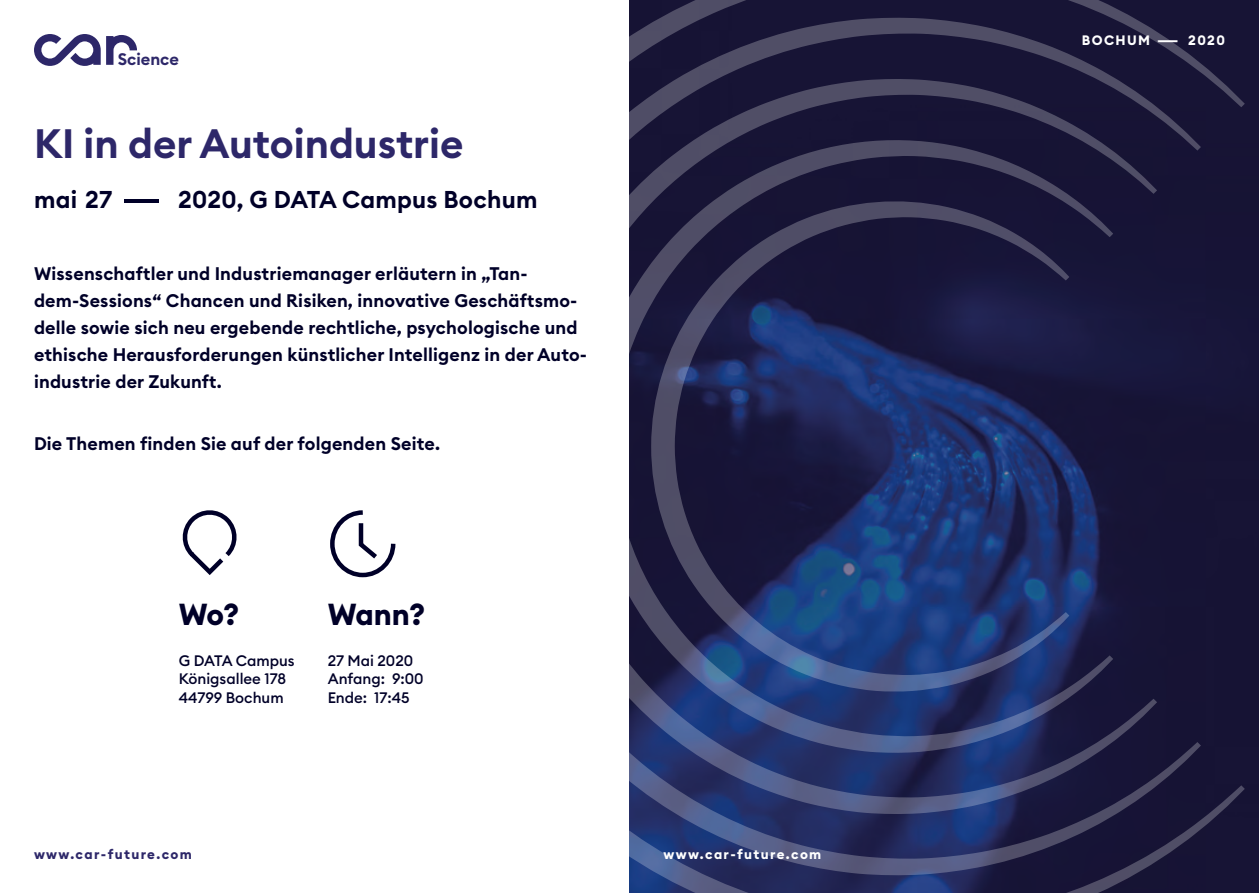
<style>
.page{position:relative;width:1259px;height:893px;background:#fff}
.page>*{position:absolute;margin:0;border:0;box-sizing:border-box;transform-origin:0 0}
.t1{font:600 40.5px "Euclid Circular B";color:#2d2769}
.t2{font:700 30px "Euclid Circular B";letter-spacing:-.02em;color:#000028}
.t3{font:600 24px "Euclid Circular B";letter-spacing:.01em;color:#000028}
.t4{font:600 18px/27px "Euclid Circular B";letter-spacing:.01em;color:#000028}
.t5{font:600 16.5px "Euclid Circular B";color:#2d2769}
.t6{font:500 15px/18.8px "Euclid Circular B";color:#000028}
.t7{font:700 13.5px "Euclid Circular B";letter-spacing:.1em;color:#fff}
.t8{font:700 13.5px "Euclid Circular B";letter-spacing:.1em;color:#2d2769}
.s1{font-weight:700}
</style>
<div class="page">
<div style="left:629px;top:0;width:630px;height:893px;background:#171435"></div>
<svg style="left:629px;top:0;width:615px;height:893px"></svg>
<svg style="left:183px;top:510px;width:54px;height:65px"></svg>
<svg style="left:330px;top:510px;width:66px;height:68px"></svg>
<svg style="left:34px;top:34px;width:103px;height:32px"></svg>
<p class="t5" style="left:118px;top:48px;width:63px">Science</p>
<h1 class="t1" style="left:34px;top:118px;width:431px">KI in der Autoindustrie</h1>
<h3 class="t3" style="left:34px;top:184px;width:505px">mai 27 <span class="s1">–</span> 2020, G DATA Campus Bochum</h3>
<p class="t4" style="left:34px;top:260px;width:554px">Wissenschaftler und Industriemanager erläutern in „Tan&shy;dem-Sessions“ Chancen und Risiken, innovative Geschäftsmo&shy;delle sowie sich neu ergebende rechtliche, psychologische und ethische Herausforderungen künstlicher Intelligenz in der Auto&shy;industrie der Zukunft.</p>
<p class="t4" style="left:34px;top:430px;width:407px">Die Themen finden Sie auf der folgenden Seite.</p>
<h2 class="t2" style="left:179px;top:595px;width:62px">Wo?</h2>
<h2 class="t2" style="left:328px;top:595px;width:99px">Wann?</h2>
<p class="t6" style="left:179px;top:651px;width:117px">G DATA Campus<br>Königsallee 178<br>44799 Bochum</p>
<p class="t6" style="left:328px;top:651px;width:97px">27 Mai 2020<br>Anfang: 9:00<br>Ende: 17:45</p>
<p class="t8" style="left:34px;top:845px;width:159px">www.car-future.com</p>
<p class="t7" style="left:663px;top:845px;width:159px">www.car-future.com</p>
<p class="t7" style="left:1082px;top:31px;width:145px">BOCHUM – 2020</p>
</div>
